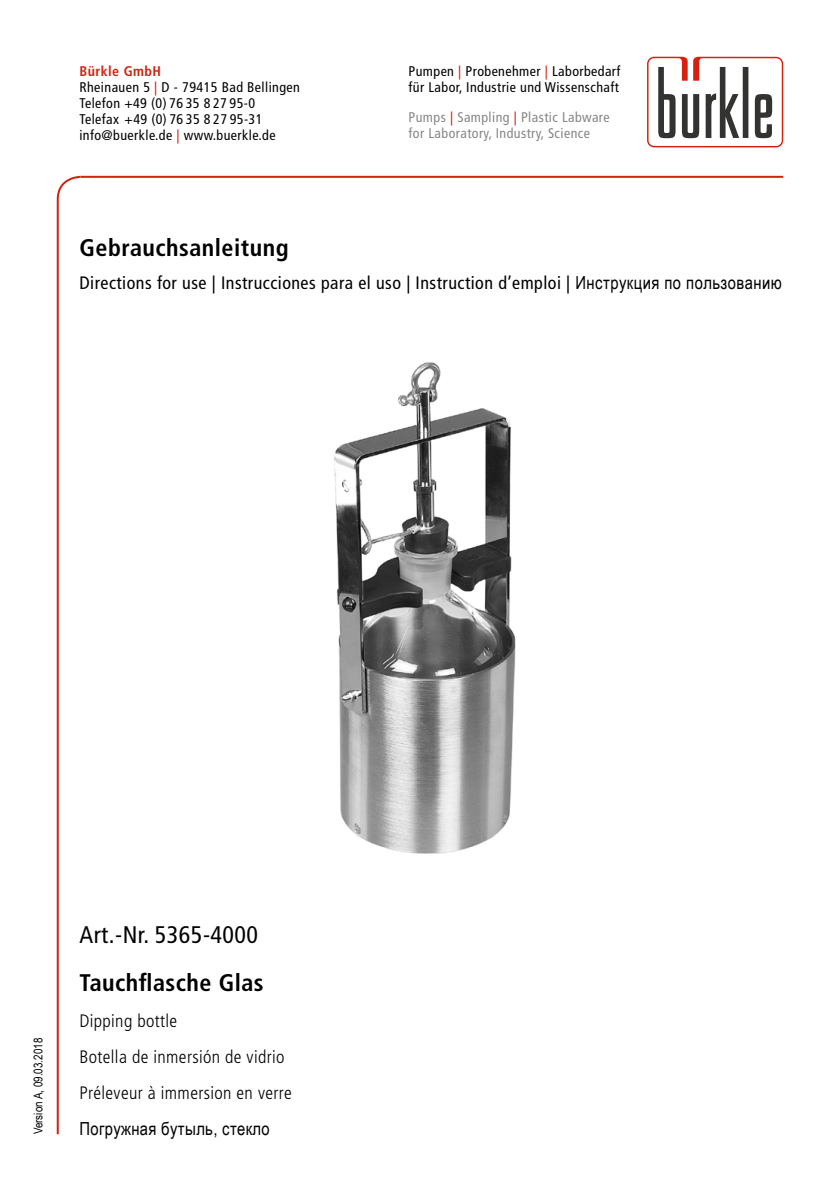
<style>
.page{position:relative;width:840px;height:1191px;background:#fff}
.page>*{position:absolute;margin:0;border:0;box-sizing:border-box;transform-origin:0 0}
.t1{font:700 condensed 24px "Frutiger";letter-spacing:.02em;color:#000}
.t2{font:condensed 24px "Frutiger";letter-spacing:.02em;color:#000}
.t3{font:condensed 18px "Frutiger";letter-spacing:.025em;color:#000}
.t4{font:300 condensed 18px/36px "Frutiger";letter-spacing:.02em;color:#000}
.t5{font:18px "Arial Narrow";letter-spacing:.02em;color:#000}
.t6{font:condensed 14px/16px "Frutiger";letter-spacing:.03em;color:#000}
.t7{font:condensed 14px/16px "Frutiger";letter-spacing:.03em;color:#878787}
.t8{font:12px "Arial Narrow";color:#000}
.s1{font-weight:700;color:#d32210}
.s2{color:#d32210}
.s3{font-family:"Arial Narrow";font-stretch:normal}
</style>
<div class="page">
<svg style="left:56px;top:175px;width:26px;height:960px"></svg>
<hr style="left:80px;top:176px;width:702px;height:2px;background:#d32210">
<svg style="left:647px;top:57px;width:135px;height:90px"></svg>
<img style="left:334px;top:362px;width:182px;height:492px">
<p class="t6" style="left:79px;top:64px;width:222px"><span class="s1">Bürkle GmbH<br></span>Rheinauen 5 <span class="s2">|</span> D - 79415 Bad Bellingen<br>Telefon +49 (0) 76 35 8 27 95-0<br>Telefax +49 (0) 76 35 8 27 95-31 info@buerkle.de <span class="s2">|</span> www.buerkle.de</p>
<p class="t6" style="left:408px;top:64px;width:213px">Pumpen <span class="s2">|</span> Probenehmer <span class="s2">|</span> Laborbedarf für Labor, Industrie und Wissenschaft</p>
<p class="t7" style="left:408px;top:109px;width:202px">Pumps <span class="s2">|</span> Sampling <span class="s2">|</span> Plastic Labware for Laboratory, Industry, Science</p>
<h1 class="t1" style="left:79px;top:234px;width:210px">Gebrauchsanleitung</h1>
<p class="t3" style="left:79px;top:272px;width:703px">Directions for use | Instrucciones para el uso | Instruction d’emploi | <span class="s3">Инструкция по пользованию</span></p>
<p class="t8" style="left:29px;top:1134px;width:98px;rotate:-90deg">Version A, 09.03.2018</p>
<h1 class="t2" style="left:79px;top:920px;width:180px">Art.-Nr. 5365-4000</h1>
<h1 class="t1" style="left:79px;top:968px;width:186px">Tauchflasche Glas</h1>
<p class="t4" style="left:79px;top:1002px;width:214px">Dipping bottle<br>Botella de inmersión de vidrio<br>Préleveur à immersion en verre</p>
<p class="t5" style="left:79px;top:1115px;width:192px">Погружная бутыль, стекло</p>
</div>
